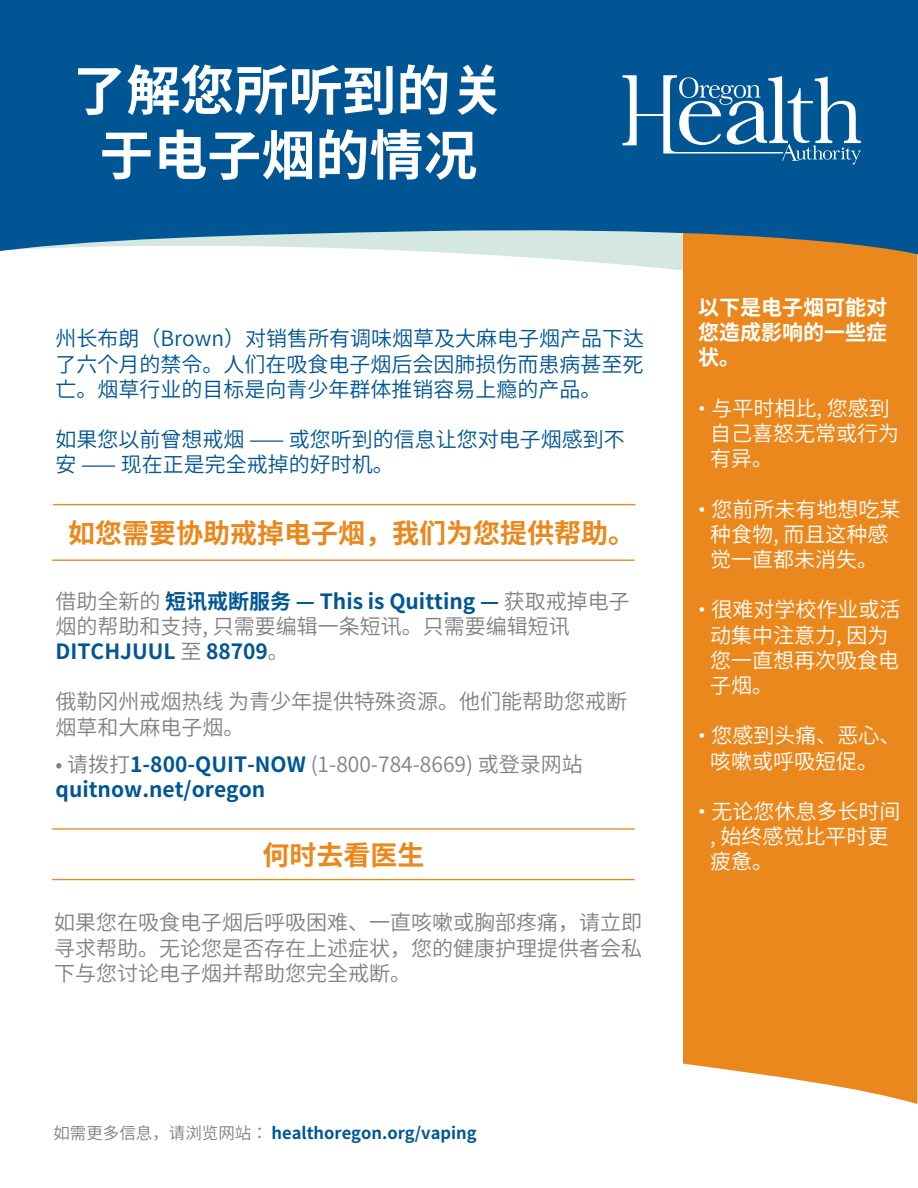
<style>
.page{position:relative;width:918px;height:1188px;background:#fff}
.page>*{position:absolute;margin:0;border:0;box-sizing:border-box;transform-origin:0 0}
.t1{font:700 54px/64.8px "Source Han Sans";color:#fff;text-align:center}
.t2{font:700 27px "Source Han Sans";color:#eb881d}
.t3{font:21px/25.2px "Source Han Sans";color:#808184}
.t4{font:21px/25.2px "Source Han Sans";color:#005694;text-align:justify}
.t5{font:21px/25.2px "Source Han Sans";color:#fff}
.t6{font:700 21px/25.2px "Source Han Sans";color:#005694}
.t7{font:700 21px/25.2px "Source Han Sans";color:#fff;text-align:justify}
.t8{font:700 16.5px "Source Han Sans";color:#005694}
.s1{font-weight:700;color:#005694}
.s2{font-weight:400;color:#808184}
.s3{font-family:"Helvetica Neue"}
</style>
<div class="page">
<hr style="left:52px;top:560px;width:583px;height:1px;background:#eb881d">
<hr style="left:52px;top:828px;width:583px;height:2px;background:#eb881d">
<hr style="left:52px;top:879px;width:583px;height:1px;background:#eb881d">
<svg style="left:525px;top:257px;width:158px;height:14px"></svg>
<div style="left:683px;top:257px;width:234px;height:847px;background:#eb881d"></div>
<svg style="left:0;top:0;width:918px;height:257px;background:#136197"></svg>
<svg style="left:623px;top:75px;width:238px;height:90px"></svg>
<hr style="left:53px;top:504px;width:582px;height:1px;background:#eb881d">
<h1 class="t1" style="left:72px;top:59px;width:433px">了解您所听到的关于电子烟的情况</h1>
<p class="t4" style="left:56px;top:327px;width:590px">州长布朗（Brown）对销售所有调味烟草及大麻电子烟产品下达了六个月的禁令。人们在吸食电子烟后会因肺损伤而患病甚至死亡。烟草行业的目标是向青少年群体推销容易上瘾的产品。</p>
<p class="t4" style="left:56px;top:427px;width:571px">如果您以前曾想戒烟 ⸺ 或您听到的信息让您对电子烟感到不安 ⸺ 现在正是完全戒掉的好时机。</p>
<p class="t2" style="left:68px;top:518px;width:568px">如您需要协助戒掉电子烟，我们为您提供帮助。</p>
<p class="t3" style="left:56px;top:589px;width:576px">借助全新的 <span class="s1">短讯戒断服务 — This is Quitting —</span> 获取戒掉电子烟的帮助和支持, 只需要编辑一条短讯。只需要编辑短讯<br><span class="s1">DITCHJUUL</span> 至 <span class="s1">88709</span>。</p>
<p class="t3" style="left:56px;top:690px;width:573px">俄勒冈州戒烟热线 为青少年提供特殊资源。他们能帮助您戒断烟草和大麻电子烟。</p>
<p class="t6" style="left:56px;top:752px;width:529px"><span class="s2">• 请拨打</span>1-800-QUIT-NOW <span class="s2">(1-800-784-8669) 或登录网站</span>quitnow.net/oregon</p>
<p class="t2" style="left:262px;top:840px;width:164px">何时去看医生</p>
<p class="t3" style="left:54px;top:911px;width:589px;text-align:justify">如果您在吸食电子烟后呼吸困难、一直咳嗽或胸部疼痛，请立即寻求帮助。无论您是否存在上述症状，您的健康护理提供者会私下与您讨论电子烟并帮助您完全戒断。</p>
<p class="t7" style="left:698px;top:295px;width:191px">以下是电子烟可能对您造成影响的一些症状。</p>
<p class="t5" style="left:710px;top:396px;width:190px;text-indent:-12px"><span class="s3">•</span> 与平时相比, 您感到自己喜怒无常或行为有异。</p>
<p class="t5" style="left:698px;top:497px;width:204px;text-align:center"><span class="s3">•</span> 您前所未有地想吃某种食物, 而且这种感觉一直都未消失。</p>
<p class="t5" style="left:710px;top:597px;width:192px;text-indent:-12px"><span class="s3">•</span> 很难对学校作业或活动集中注意力, 因为您一直想再次吸食电子烟。</p>
<p class="t5" style="left:698px;top:723px;width:204px;text-align:center"><span class="s3">•</span> 您感到头痛、恶心、咳嗽或呼吸短促。</p>
<p class="t5" style="left:710px;top:799px;width:192px;text-indent:-12px"><span class="s3">•</span> 无论您休息多长时间, 始终感觉比平时更疲惫。</p>
<p class="t8" style="left:53px;top:1124px;width:425px"><span class="s2">如需更多信息，请浏览网站：</span> healthoregon.org/vaping</p>
</div>
